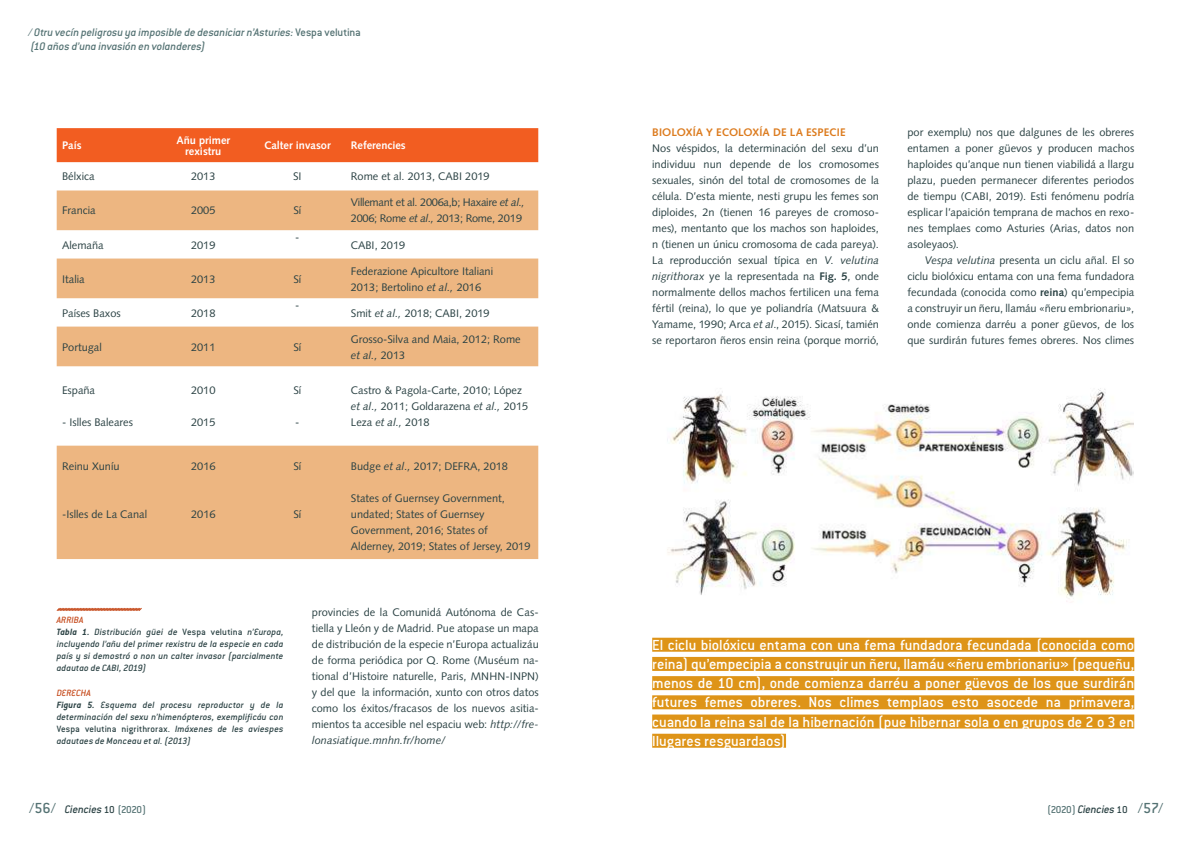
<style>
.page{position:relative;width:1191px;height:842px;background:#fff}
.page>*{position:absolute;margin:0;border:0;box-sizing:border-box;transform-origin:0 0}
.t1{font:500 16px/19.2px "Conduit ITC Std";color:#fff;text-align:justify}
.t2{font:italic 500 12px/14.4px "Conduit ITC Std";letter-spacing:-.005em;color:#547273}
.t3{font:italic 500 12px "Conduit ITC Std";letter-spacing:-.01em;color:#2b4244}
.t4{font:11px/16px "Syntax LT Std";color:#2b4244;text-align:justify}
.t5{font:11px/16px "Syntax LT Std";letter-spacing:-.025em;color:#2b4244}
.t6{font:700 11px/11px "Syntax LT Std";color:#fff;text-align:center}
.t7{font:700 11px "Syntax LT Std";letter-spacing:.01em;color:#dc7b1e}
.t8{font:italic 500 10px/12px "Conduit ITC Std";letter-spacing:.01em;color:#2b4244}
.s1{font-style:normal}
.s2{font-style:italic}
.s3{color:#c64c1e}
.s4{font-weight:700}
.s5{font-style:normal;font-size:16px;color:#547273}
.s6{font-style:normal;font-size:11px}
.s7{font-style:normal;font-size:11px;color:#547273}
</style>
<div class="page">
<div style="left:57px;top:128px;width:481px;height:34px;background:#f25d21"></div>
<svg style="left:57px;top:190px;width:481px;height:369px;fill:#edb681"></svg>
<svg style="left:56px;top:607px;width:86px;height:4px"></svg>
<div style="left:652px;top:638px;width:482px;height:14px;background:#de9418"></div>
<div style="left:652px;top:657px;width:482px;height:14px;background:#de9418"></div>
<div style="left:652px;top:676px;width:482px;height:14px;background:#de9418"></div>
<div style="left:652px;top:695px;width:482px;height:14px;background:#de9418"></div>
<div style="left:652px;top:714px;width:482px;height:14px;background:#de9418"></div>
<div style="left:652px;top:734px;width:134px;height:14px;background:#de9418"></div>
<img style="left:667px;top:388px;width:466px;height:214px">
<p class="t2" style="left:28px;top:25px;width:334px">/ Otru vecín peligrosu ya imposible de desaniciar n’Asturies: <span class="s1">Vespa velutina </span>(10 años d’una invasión en volanderes)</p>
<p class="t6" style="left:62px;top:140px;width:21px">País</p>
<p class="t6" style="left:176px;top:135px;width:55px">Añu primer rexistru</p>
<p class="t6" style="left:264px;top:140px;width:68px">Calter invasor</p>
<p class="t6" style="left:351px;top:140px;width:56px">Referencies</p>
<p class="t4" style="left:62px;top:169px;width:34px">Bélxica</p>
<p class="t4" style="left:191px;top:169px;width:26px">2013</p>
<p class="t4" style="left:293px;top:169px;width:10px">SI</p>
<p class="t4" style="left:351px;top:169px;width:140px">Rome et al. 2013, CABI 2019</p>
<p class="t4" style="left:62px;top:203px;width:35px">Francia</p>
<p class="t4" style="left:191px;top:203px;width:26px">2005</p>
<p class="t4" style="left:293px;top:203px;width:9px">Sí</p>
<p class="t5" style="left:351px;top:195px;width:176px">Villemant et al. 2006a,b; Haxaire <span class="s2">et al.,<br></span>2006; Rome <span class="s2">et al.,</span> 2013; Rome, 2019</p>
<p class="t4" style="left:62px;top:237px;width:43px">Alemaña</p>
<p class="t4" style="left:191px;top:237px;width:26px">2019</p>
<p class="t4" style="left:295px;top:229px;width:6px">-</p>
<p class="t4" style="left:351px;top:237px;width:56px">CABI, 2019</p>
<p class="t4" style="left:62px;top:271px;width:24px">Italia</p>
<p class="t4" style="left:191px;top:271px;width:26px">2013</p>
<p class="t4" style="left:293px;top:271px;width:9px">Sí</p>
<p class="t4" style="left:351px;top:263px;width:144px">Federazione Apicultore Italiani<br>2013; Bertolino <span class="s2">et al.,</span> 2016</p>
<p class="t4" style="left:62px;top:305px;width:60px">Países Baxos</p>
<p class="t4" style="left:191px;top:305px;width:26px">2018</p>
<p class="t4" style="left:295px;top:297px;width:6px">-</p>
<p class="t4" style="left:351px;top:305px;width:140px">Smit <span class="s2">et al.,</span> 2018; CABI, 2019</p>
<p class="t4" style="left:62px;top:339px;width:41px">Portugal</p>
<p class="t4" style="left:191px;top:339px;width:26px">2011</p>
<p class="t4" style="left:293px;top:339px;width:9px">Sí</p>
<p class="t4" style="left:351px;top:331px;width:171px">Grosso-Silva and Maia, 2012; Rome <span class="s2">et al.,</span> 2013</p>
<p class="t4" style="left:62px;top:382px;width:35px">España</p>
<p class="t4" style="left:62px;top:414px;width:72px">- Islles Baleares</p>
<p class="t4" style="left:351px;top:382px;width:179px;text-align:left">Castro &amp; Pagola-Carte, 2010; López <span class="s2">et al.,</span> 2011; Goldarazena <span class="s2">et al.,</span> 2015<br>Leza <span class="s2">et al.,</span> 2018</p>
<p class="t4" style="left:293px;top:382px;width:9px">Sí</p>
<p class="t4" style="left:295px;top:414px;width:6px">-</p>
<p class="t4" style="left:191px;top:382px;width:26px">2010</p>
<p class="t4" style="left:191px;top:414px;width:26px">2015</p>
<p class="t4" style="left:62px;top:458px;width:59px">Reinu Xuníu</p>
<p class="t4" style="left:191px;top:458px;width:26px">2016</p>
<p class="t4" style="left:293px;top:458px;width:9px">Sí</p>
<p class="t4" style="left:351px;top:458px;width:159px">Budge <span class="s2">et al.,</span> 2017; DEFRA, 2018</p>
<p class="t4" style="left:62px;top:507px;width:86px">-Islles de La Canal</p>
<p class="t4" style="left:191px;top:507px;width:26px">2016</p>
<p class="t4" style="left:293px;top:507px;width:9px">Sí</p>
<p class="t4" style="left:351px;top:491px;width:181px;text-align:left">States of Guernsey Government, undated; States of Guernsey<br>Government, 2016; States of<br>Alderney, 2019; States of Jersey, 2019</p>
<p class="t8" style="left:57px;top:614px;width:228px"><span class="s3">ARRIBA<br></span><span class="s4">Tabla 1.</span> Distribución güei de <span class="s1">Vespa velutina</span> n’Europa, incluyendo l’añu del primer rexistru de la especie en cada país y si demostró o non un calter invasor (parcialmente adautao de CABI, 2019)</p>
<p class="t8" style="left:57px;top:687px;width:228px"><span class="s3">DERECHA<br></span><span class="s4">Figura 5.</span> Esquema del procesu reproductor y de la determinación del sexu n’himenópteros, exemplificáu con <span class="s1">Vespa velutina nigrithrorax.</span> Imáxenes de les aviespes adautaes de Monceau et al. (2013)</p>
<p class="t4" style="left:312px;top:604px;width:228px">provincies de la Comunidá Autónoma de Cas&shy;tiella y Lleón y de Madrid. Pue atopase un mapa de distribución de la especie n’Europa actualizáu de forma periódica por Q. Rome (Muséum na&shy;tional d’Histoire naturelle, Paris, MNHN-INPN) y del que la información, xunto con otros datos como los éxitos/fracasos de los nuevos asitia&shy;mientos ta accesible nel espaciu web: <span class="s2">http://fre&shy;lonasiatique.mnhn.fr/home/</span></p>
<p class="t7" style="left:652px;top:126px;width:195px">Bioloxía y ecoloxía de la especie</p>
<p class="t4" style="left:652px;top:140px;width:228px">Nos véspidos, la determinación del sexu d’un individuu nun depende de los cromosomes sexuales, sinón del total de cromosomes de la célula. D’esta miente, nesti grupu les femes son diploides, 2n (tienen 16 pareyes de cromoso&shy;mes), mentanto que los machos son haploides, n (tienen un únicu cromosoma de cada pareya).<br>La reproducción sexual típica en <span class="s2">V. velutina nigrithorax</span> ye la representada na <span class="s4">Fig. 5</span>, onde normalmente dellos machos fertilicen una fema fértil (reina), lo que ye poliandría (Matsuura &amp; Yamame, 1990; Arca <span class="s2">et al</span>., 2015). Sicasí, tamién se reportaron ñeros ensin reina (porque morrió,</p>
<p class="t4" style="left:907px;top:124px;width:228px">por exemplu) nos que dalgunes de les obreres entamen a poner güevos y producen machos haploides qu’anque nun tienen viabilidá a llargu plazu, pueden permanecer diferentes periodos de tiempu (CABI, 2019). Esti fenómenu podría esplicar l’apaición temprana de machos en rexo&shy;nes templaes como Asturies (Arias, datos non asoleyaos).</p>
<p class="t4" style="left:907px;top:252px;width:228px;text-indent:17px"><span class="s2">Vespa velutina</span> presenta un ciclu añal. El so ciclu biolóxicu entama con una fema fundadora fecundada (conocida como <span class="s4">reina</span>) qu’empecipia a construyir un ñeru, llamáu «ñeru embrionariu», onde comienza darréu a poner güevos, de los que surdirán futures femes obreres. Nos climes</p>
<p class="t1" style="left:652px;top:635px;width:483px">El ciclu biolóxicu entama con una fema fundadora fecundada (conocida como reina) qu’empecipia a construyir un ñeru, llamáu «ñeru embrionariu» (pequeñu, menos de 10 cm), onde comienza darréu a poner güevos de los que surdirán futures femes obreres. Nos climes templaos esto asocede na primavera, cuando la reina sal de la hibernación (pue hibernar sola o en grupos de 2 o 3 en llugares resguardaos)</p>
<p class="t3" style="left:29px;top:802px;width:119px"><span class="s5">/56/</span> Ciencies <span class="s6">10</span> <span class="s7">(2020)</span></p>
<p class="t3" style="left:1047px;top:802px;width:118px"><span class="s7">(2020)</span> Ciencies <span class="s6">10</span> <span class="s5">/57/</span></p>
</div>
